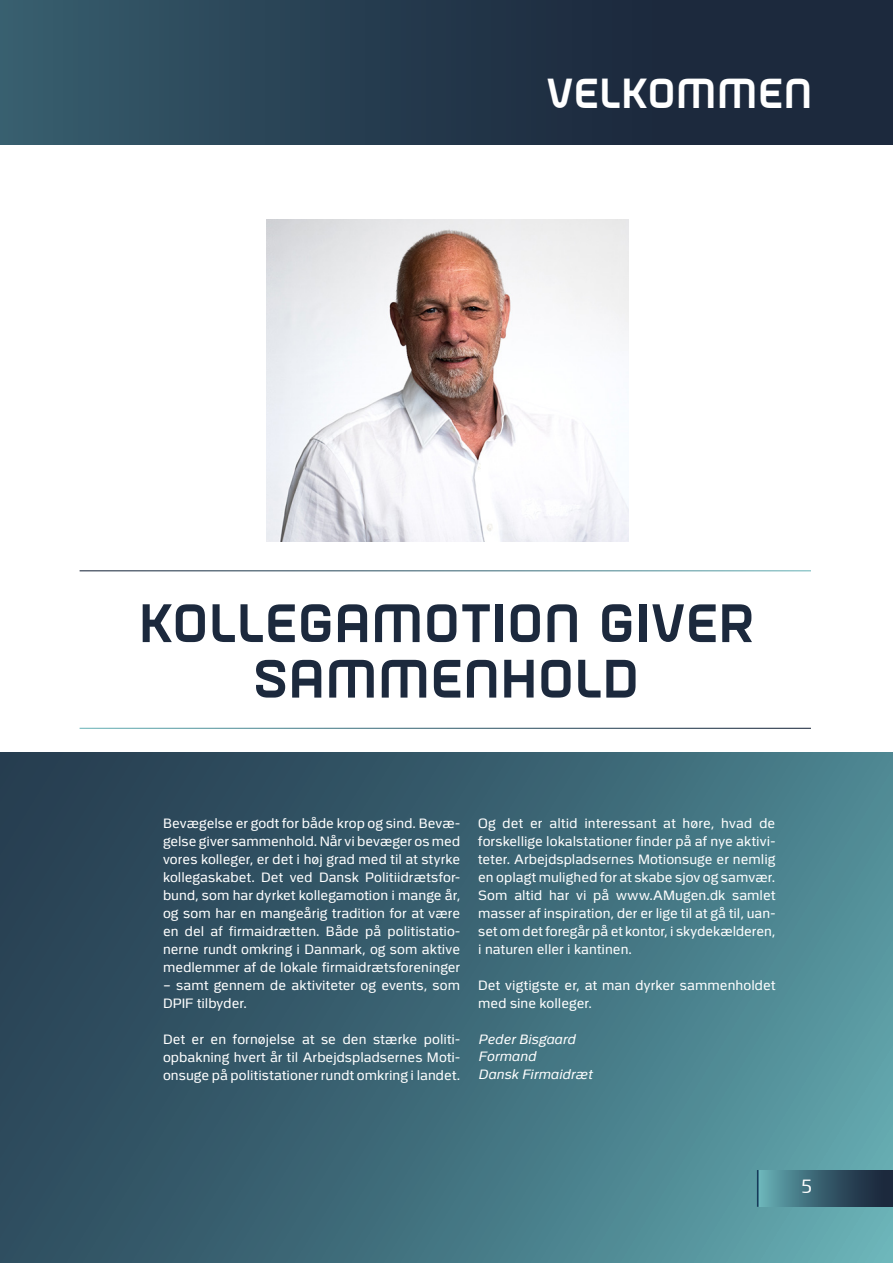
<style>
.page{position:relative;width:893px;height:1263px;background:#fff}
.page>*{position:absolute;margin:0;border:0;box-sizing:border-box;transform-origin:0 0}
.Overskrift{font:700 54px/55.5px "Firm";color:#1c293d;text-align:center}
.t1{font:700 42px "Firm";color:#fff}
.t2{font:19.2px "Firm";color:#fff}
.Brødtekst{font:13.5px/18px "Politi";letter-spacing:.005em;color:#fff;text-align:justify}
.Brødtekst-2{font:italic 13.5px "Politi";letter-spacing:.01em;color:#fff}
</style>
<div class="page">
<div style="left:0;top:0;width:893px;height:144px;background:linear-gradient(to right,#345869,#161e33)"></div>
<svg style="left:0;top:753px;width:893px;height:510px;background:#3e6a78"></svg>
<img style="left:267px;top:219px;width:361px;height:322px">
<svg style="left:759px;top:1170px;width:134px;height:37px;background:#39606f"></svg>
<hr style="left:757px;top:1170px;width:2px;height:37px;background:#fff">
<h2 class="t1" style="left:547px;top:69px;width:267px">VELKOMMEN</h2>
<p class="Overskrift" style="left:139px;top:597px;width:617px">KOLLEGAMOTION GIVER<br>SAMMENHOLD</p>
<p class="Brødtekst" style="left:163px;top:814px;width:299px">Bevægelse er godt for både krop og sind. Bevæ&shy;gelse giver sammenhold. Når vi bevæger os med vores kolleger, er det i høj grad med til at styrke kollegaskabet. Det ved Dansk Politiidrætsfor&shy;bund, som har dyrket kollegamotion i mange år, og som har en mangeårig tradition for at være en del af firmaidrætten. Både på politistatio&shy;nerne rundt omkring i Danmark, og som aktive medlemmer af de lokale firmaidrætsforeninger</p>
<p class="Brødtekst" style="left:163px;top:976px;width:299px">– samt gennem de aktiviteter og events, som<br>DPIF tilbyder.</p>
<p class="Brødtekst" style="left:163px;top:1030px;width:299px">Det er en fornøjelse at se den stærke politi&shy;opbakning hvert år til Arbejdspladsernes Moti&shy;onsuge på politistationer rundt omkring i landet.</p>
<p class="Brødtekst" style="left:478px;top:814px;width:299px">Og det er altid interessant at høre, hvad de forskellige lokalstationer finder på af nye aktivi&shy;teter. Arbejdspladsernes Motionsuge er nemlig en oplagt mulighed for at skabe sjov og samvær.</p>
<p class="Brødtekst" style="left:478px;top:886px;width:299px">Som altid har vi på www.AMugen.dk samlet masser af inspiration, der er lige til at gå til, uan&shy;set om det foregår på et kontor, i skydekælderen, i naturen eller i kantinen.</p>
<p class="Brødtekst" style="left:478px;top:976px;width:299px">Det vigtigste er, at man dyrker sammenholdet med sine kolleger.</p>
<p class="Brødtekst-2" style="left:478px;top:1032px;width:99px">Peder Bisgaard</p>
<p class="Brødtekst-2" style="left:478px;top:1049px;width:59px">Formand</p>
<p class="Brødtekst-2" style="left:478px;top:1067px;width:115px">Dansk Firmaidræt</p>
<p class="t2" style="left:801px;top:1175px;width:13px">5</p>
</div>
